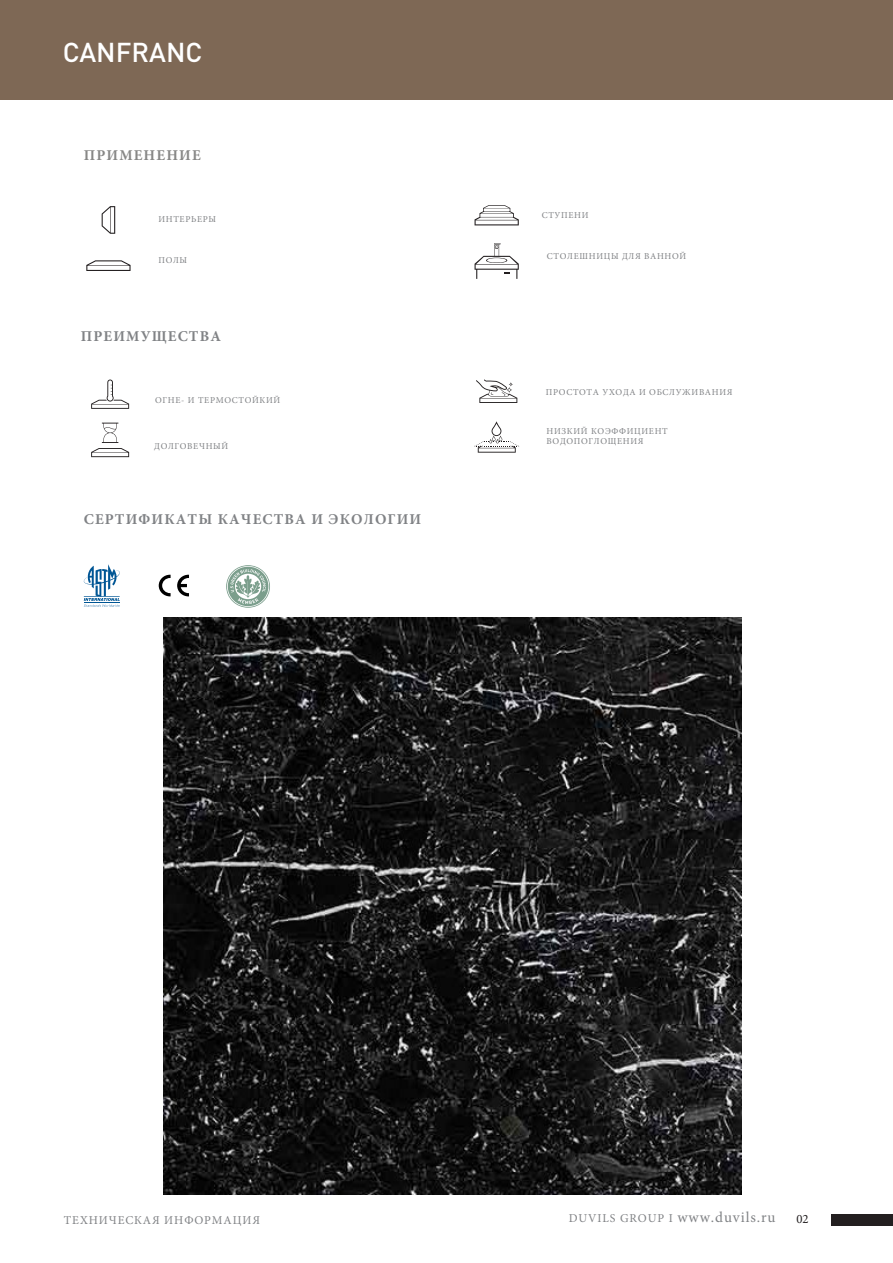
<style>
.page{position:relative;width:893px;height:1263px;background:#fff}
.page>*{position:absolute;margin:0;border:0;box-sizing:border-box;transform-origin:0 0}
.t1{font:500 27px "DIN";color:#fff}
.t2{font:700 15px "Minion Pro";letter-spacing:.075em;color:#808285}
.t3{font:15px "Minion Pro";letter-spacing:.06em;color:#808285}
.t4{font:700 15px "Minion Pro";letter-spacing:.075em;color:#878786}
.t5{font:12.75px "Minion Pro";color:#231f20}
.t6{font:12px "Minion Pro";letter-spacing:.075em;color:#808285}
.t7{font:9px/10.1px "Minion Pro";letter-spacing:.075em;color:#808285}
.s1{font-size:12px}
</style>
<div class="page">
<div style="left:0;top:0;width:893px;height:100px;background:#7e6855"></div>
<svg style="left:84px;top:564px;width:36px;height:43px"></svg>
<svg style="left:159px;top:575px;width:12px;height:21px"></svg>
<svg style="left:177px;top:575px;width:12px;height:21px"></svg>
<svg style="left:226px;top:565px;width:44px;height:43px"></svg>
<svg style="left:227px;top:566px;width:42px;height:41px"></svg>
<div style="left:228px;top:567px;width:40px;height:39px;background:#7b9e8c;border-radius:50%"></div>
<svg style="left:230px;top:569px;width:36px;height:35px"></svg>
<svg style="left:102px;top:206px;width:13px;height:28px"></svg>
<svg style="left:86px;top:260px;width:45px;height:11px"></svg>
<svg style="left:475px;top:205px;width:44px;height:20px"></svg>
<svg style="left:475px;top:243px;width:44px;height:36px"></svg>
<svg style="left:91px;top:379px;width:38px;height:30px"></svg>
<svg style="left:91px;top:423px;width:38px;height:34px"></svg>
<svg style="left:476px;top:379px;width:41px;height:24px"></svg>
<svg style="left:474px;top:421px;width:45px;height:32px"></svg>
<div style="left:831px;top:1215px;width:62px;height:11px;background:#231f20"></div>
<img style="left:164px;top:617px;width:577px;height:577px">
<h1 class="t1" style="left:63px;top:34px;width:141px">CANFRANC</h1>
<h2 class="t4" style="left:84px;top:145px;width:119px">ПРИМЕНЕНИЕ</h2>
<p class="t7" style="left:158px;top:214px;width:59px">ИНТЕРЬЕРЫ</p>
<p class="t7" style="left:158px;top:255px;width:30px">ПОЛЫ</p>
<h2 class="t2" style="left:81px;top:326px;width:142px">ПРЕИМУЩЕСТВА</h2>
<p class="t7" style="left:155px;top:396px;width:127px">ОГНЕ- И ТЕРМОСТОЙКИЙ</p>
<p class="t7" style="left:154px;top:441px;width:76px">ДОЛГОВЕЧНЫЙ</p>
<h2 class="t2" style="left:84px;top:508px;width:339px">СЕРТИФИКАТЫ КАЧЕСТВА И ЭКОЛОГИИ</h2>
<p class="t7" style="left:542px;top:210px;width:48px">СТУПЕНИ</p>
<p class="t7" style="left:547px;top:251px;width:141px">СТОЛЕШНИЦЫ ДЛЯ ВАННОЙ</p>
<p class="t7" style="left:546px;top:387px;width:188px">ПРОСТОТА УХОДА И ОБСЛУЖИВАНИЯ</p>
<p class="t7" style="left:547px;top:427px;width:123px">НИЗКИЙ КОЭФФИЦИЕНТ<br>ВОДОПОГЛОЩЕНИЯ</p>
<h3 class="t6" style="left:64px;top:1212px;width:198px">ТЕХНИЧЕСКАЯ ИНФОРМАЦИЯ</h3>
<h2 class="t3" style="left:569px;top:1207px;width:208px"><span class="s1">DUVILS GROUP I</span> www.duvils.ru</h2>
<h3 class="t5" style="left:796px;top:1210px;width:14px">02</h3>
</div>
